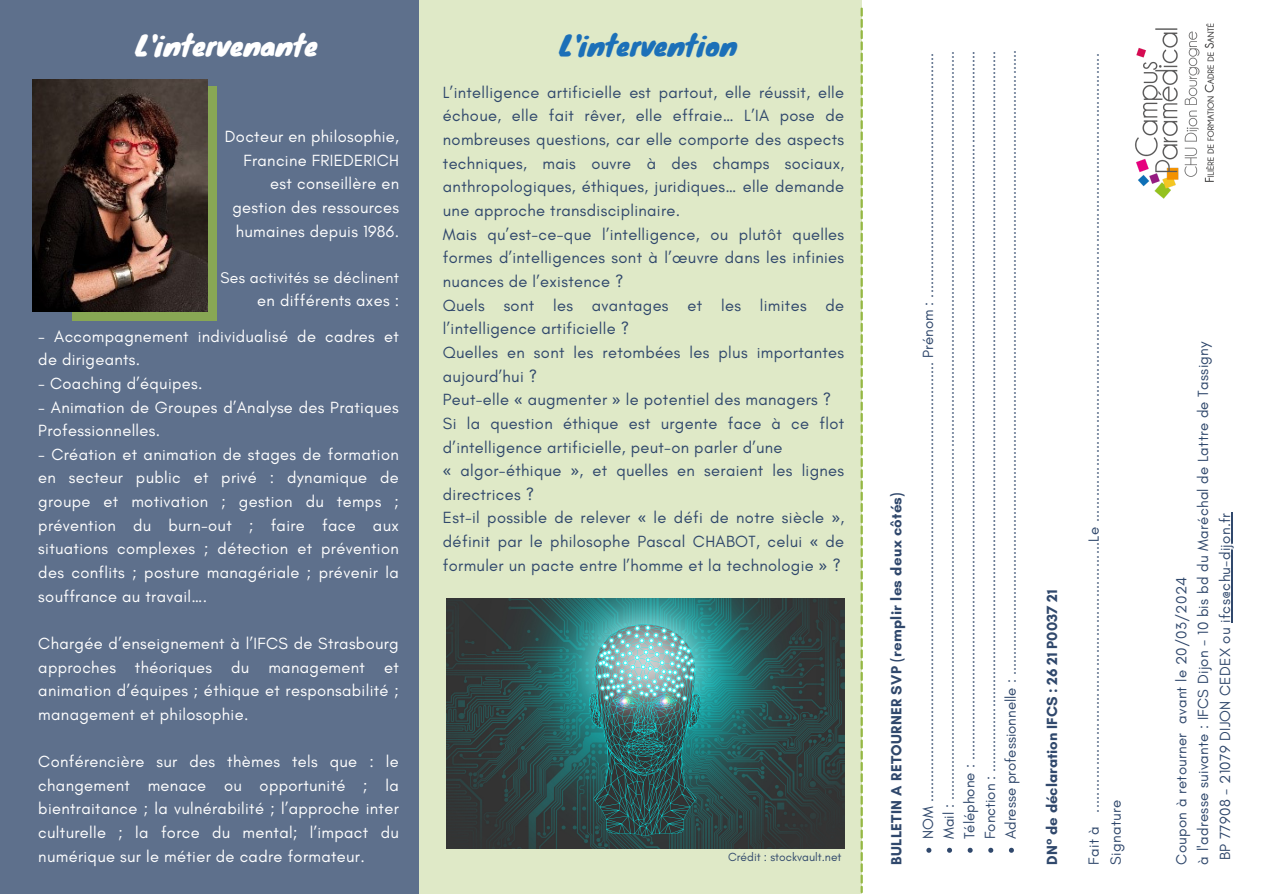
<style>
.page{position:relative;width:1263px;height:894px;background:#fff}
.page>*{position:absolute;margin:0;border:0;box-sizing:border-box;transform-origin:0 0}
.t1{font:27px "Knewave";color:#fff}
.t2{font:27px "Knewave";color:#1c70b8}
.t3{font:16.5px/23.7px "Glacial Indifference";letter-spacing:.02em;color:#fff;text-align:justify}
.t4{font:16.5px/23.7px "Glacial Indifference";letter-spacing:.02em;color:#30486c}
.t5{font:15.75px "Glacial Indifference";letter-spacing:.02em;color:#fff}
.t6{font:15px "Glacial Indifference";color:#30486c}
.t7{font:15px/21.9px "Glacial Indifference";letter-spacing:.02em;color:#30486c}
.t8{font:700 15px "Glacial Indifference";letter-spacing:.02em;color:#30486c}
.t9{font:700 15px "Glacial Indifference";color:#30486c}
.t10{font:12px "Glacial Indifference";color:#30486c}
.s1{font-family:"Noto Sans"}
</style>
<div class="page">
<div style="left:419px;top:0;width:443px;height:893px;background:#dfe9c7"></div>
<svg style="left:861px;top:8px;width:2px;height:884px"></svg>
<svg style="left:926px;top:847px;width:5px;height:5px"></svg>
<svg style="left:947px;top:847px;width:5px;height:5px"></svg>
<svg style="left:968px;top:847px;width:5px;height:5px"></svg>
<svg style="left:988px;top:847px;width:5px;height:5px"></svg>
<svg style="left:1009px;top:847px;width:5px;height:5px"></svg>
<hr style="left:1231px;top:512px;width:2px;height:110px;background:#30486c">
<div style="left:0;top:0;width:419px;height:893px;background:#5e708c"></div>
<div style="left:72px;top:86px;width:144px;height:234px;background:linear-gradient(to right,#88a754,#88a754)"></div>
<img style="left:1135px;top:23px;width:79px;height:176px">
<img style="left:33px;top:79px;width:174px;height:232px">
<img style="left:446px;top:598px;width:398px;height:250px">
<p class="t1" style="left:135px;top:24px;width:184px">L'intervenante</p>
<h3 class="t3" style="left:225px;top:124px;width:176px;text-align:right">Docteur en philosophie,<br>Francine FRIEDERICH est conseillère en gestion des ressources humaines depuis 1986.</h3>
<h3 class="t5" style="left:220px;top:268px;width:180px">Ses activités se déclinent</h3>
<h3 class="t3" style="left:257px;top:289px;width:143px">en différents axes :</h3>
<p class="t3" style="left:38px;top:324px;width:362px">- Accompagnement individualisé de cadres et de dirigeants.</p>
<p class="t3" style="left:38px;top:371px;width:166px">- Coaching d’équipes.</p>
<p class="t3" style="left:38px;top:395px;width:362px">- Animation de Groupes d’Analyse des Pratiques<br>Professionnelles.</p>
<p class="t3" style="left:38px;top:442px;width:362px">- Création et animation de stages de formation en secteur public et privé : dynamique de groupe et motivation ; gestion du temps ; prévention du burn-out ; faire face aux situations complexes ; détection et prévention des conflits ; posture managériale ; prévenir la souffrance au travail….</p>
<p class="t3" style="left:38px;top:631px;width:362px">Chargée d’enseignement à l’IFCS de Strasbourg approches théoriques du management et animation d’équipes ; éthique et responsabilité ; management et philosophie.</p>
<p class="t3" style="left:38px;top:749px;width:362px">Conférencière sur des thèmes tels que : le changement menace ou opportunité ; la bientraitance ; la vulnérabilité ; l’approche inter culturelle ; la force du mental; l’impact du numérique sur le métier de cadre formateur.</p>
<p class="t2" style="left:560px;top:24px;width:179px">L'intervention</p>
<p class="t4" style="left:443px;top:80px;width:403px">L’intelligence artificielle est partout, elle réussit, elle échoue, elle fait rêver, elle effraie… L’IA pose de nombreuses questions, car elle comporte des aspects techniques, mais ouvre à des champs sociaux, anthropologiques, éthiques, juridiques… elle demande une approche transdisciplinaire.<br>Mais qu’est-ce-que l’intelligence, ou plutôt quelles formes d’intelligences sont à l’œuvre dans les infinies nuances de l’existence ?<br>Quels sont les avantages et les limites de l’intelligence artificielle ?<br>Quelles en sont les retombées les plus importantes aujourd’hui ?<br>Peut-elle <span class="s1">«</span> augmenter <span class="s1">»</span> le potentiel des managers ?<br>Si la question éthique est urgente face à ce flot d’intelligence artificielle, peut-on parler d’une<br><span class="s1">«</span> algor-éthique <span class="s1">»</span>, et quelles en seraient les lignes directrices ?<br>Est-il possible de relever <span class="s1">«</span> le défi de notre siècle <span class="s1">»</span>, définit par le philosophe Pascal CHABOT, celui <span class="s1">«</span> de formuler un pacte entre l’homme et la technologie <span class="s1">»</span> ?</p>
<p class="t10" style="left:728px;top:849px;width:115px">Crédit : stockvault.net</p>
<p class="t8" style="left:887px;top:864px;width:374px;rotate:-90deg">BULLETIN A RETOURNER SVP (remplir les deux côtés)</p>
<h3 class="t6" style="left:919px;top:838px;width:787px;rotate:-90deg">NOM .............................................................................................................. Prénom : .............................................................</h3>
<h3 class="t7" style="left:938px;top:838px;width:789px;rotate:-90deg">Mail : ...........................................................................................................................................................................................</h3>
<h3 class="t6" style="left:960px;top:838px;width:789px;rotate:-90deg">Téléphone : .................................................................................................................................................................................</h3>
<h3 class="t6" style="left:981px;top:838px;width:789px;rotate:-90deg">Fonction : ....................................................................................................................................................................................</h3>
<h3 class="t6" style="left:1001px;top:838px;width:790px;rotate:-90deg">Adresse professionnelle : ............................................................................................................................................................</h3>
<h1 class="t9" style="left:1043px;top:864px;width:276px;rotate:-90deg">DN° de déclaration IFCS : 26 21 P0037 21</h1>
<h3 class="t7" style="left:1083px;top:864px;width:812px;rotate:-90deg">Fait à ...............................................................Le .............................................................................................................</h3>
<p class="t7" style="left:1105px;top:864px;width:66px;rotate:-90deg">Signature</p>
<p class="t7" style="left:1170px;top:864px;width:524px;rotate:-90deg">Coupon à retourner avant le 20/03/2024<br>à l'adresse suivante : IFCS Dijon - 10 bis bd du Maréchal de Lattre de Tassigny<br>BP 77908 - 21079 DIJON CEDEX ou ifcs@chu-dijon.fr</p>
</div>
